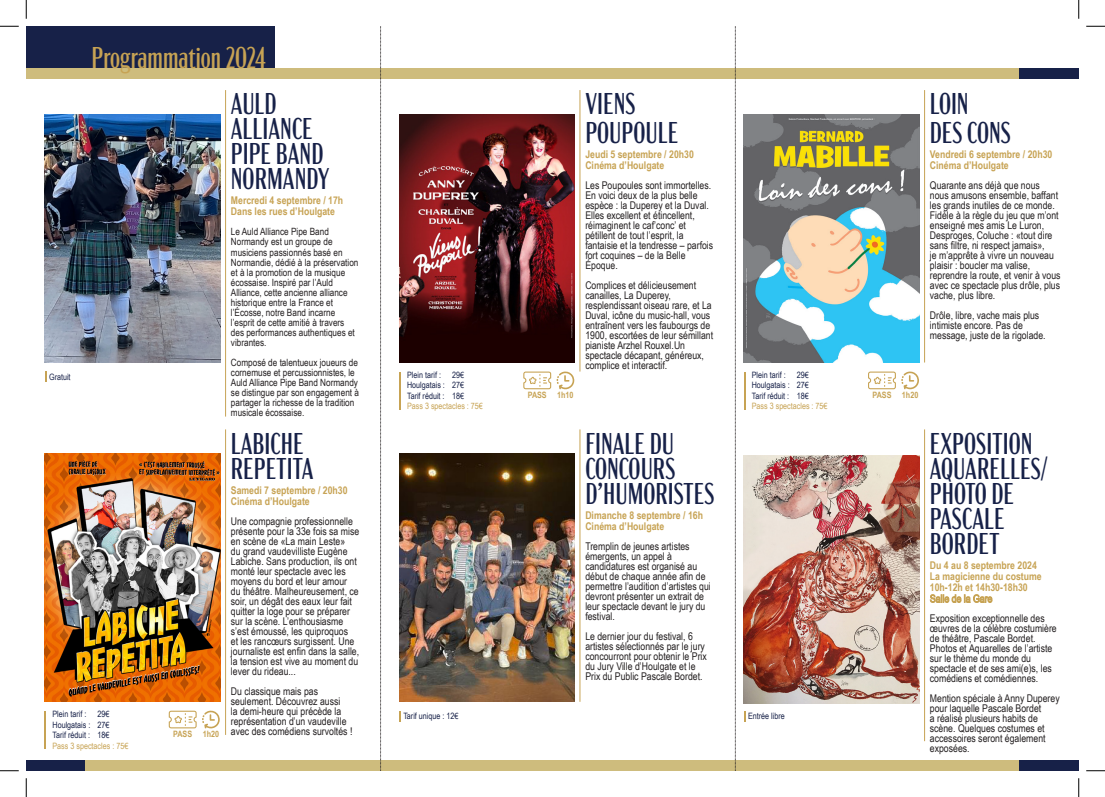
<style>
.page{position:relative;width:1105px;height:797px;background:#fff}
.page>*{position:absolute;margin:0;border:0;box-sizing:border-box;transform-origin:0 0}
.Dates{font:extra-condensed 30px/25px "Acme Gothic";color:#172148}
.Titre_principal{font:extra-condensed 30px/25px "Acme Gothic";color:#172148}
.Titres_spectacles{font:extra-condensed 30px "Acme Gothic";color:#c7a354}
.Dates-2{font:10.62px/10px "Arial Narrow";color:#231f20}
.Dates-3{font:700 10.62px/11.2px "Arial Narrow";color:#c7a354}
.Dates-4{font:10px/10px "Arial Narrow";color:#231f20}
.t1{font:8.75px "Arial Narrow";color:#172148}
.t2{font:8.75px "Arial Narrow";color:#c7a354}
.t3{font:700 8.75px "Arial Narrow";color:#c7a354}
.s1{font-weight:400}
</style>
<div class="page">
<div style="left:26px;top:26px;width:248px;height:53px;background:#172148"></div>
<img style="left:45px;top:453px;width:175px;height:248px">
<img style="left:399px;top:453px;width:175px;height:248px">
<img style="left:744px;top:455px;width:175px;height:248px">
<img style="left:45px;top:114px;width:175px;height:248px">
<img style="left:399px;top:114px;width:175px;height:248px">
<img style="left:744px;top:114px;width:175px;height:248px">
<div style="left:1019px;top:68px;width:60px;height:11px;background:#172148"></div>
<div style="left:26px;top:760px;width:1053px;height:10px;background:#172148"></div>
<div style="left:26px;top:68px;width:993px;height:11px;background:#cebc7d"></div>
<div style="left:86px;top:760px;width:933px;height:10px;background:#cebc7d"></div>
<svg style="left:45px;top:371px;width:2px;height:11px"></svg>
<svg style="left:399px;top:711px;width:2px;height:10px"></svg>
<svg style="left:744px;top:711px;width:2px;height:10px"></svg>
<hr style="left:399px;top:371px;width:2px;height:38px;background:#c7a354">
<hr style="left:744px;top:371px;width:2px;height:38px;background:#c7a354">
<hr style="left:225px;top:90px;width:1px;height:326px;background:#c7a354">
<hr style="left:580px;top:90px;width:1px;height:281px;background:#c7a354">
<hr style="left:924px;top:90px;width:1px;height:272px;background:#c7a354">
<hr style="left:580px;top:429px;width:1px;height:272px;background:#c7a354">
<hr style="left:924px;top:429px;width:1px;height:312px;background:#c7a354">
<hr style="left:225px;top:429px;width:1px;height:306px;background:#c7a354">
<svg style="left:523px;top:371px;width:51px;height:18px"></svg>
<svg style="left:868px;top:371px;width:51px;height:18px"></svg>
<hr style="left:45px;top:710px;width:1px;height:38px;background:#c7a354">
<svg style="left:169px;top:710px;width:51px;height:18px"></svg>
<svg style="left:380px;top:26px;width:2px;height:744px"></svg>
<svg style="left:735px;top:26px;width:1px;height:744px"></svg>
<svg style="left:0;top:25px;width:19px;height:2px"></svg>
<svg style="left:1086px;top:25px;width:19px;height:2px"></svg>
<svg style="left:0;top:770px;width:19px;height:1px"></svg>
<svg style="left:1086px;top:770px;width:19px;height:1px"></svg>
<svg style="left:25px;top:0;width:2px;height:19px"></svg>
<svg style="left:25px;top:778px;width:2px;height:19px"></svg>
<svg style="left:1078px;top:0;width:1px;height:19px"></svg>
<svg style="left:1078px;top:778px;width:1px;height:19px"></svg>
<p class="t1" style="left:49px;top:370px;width:23px">Gratuit</p>
<p class="Titres_spectacles" style="left:92px;top:36px;width:176px">Programmation 2024</p>
<p class="Titre_principal" style="left:231px;top:89px;width:100px">AULD<br>ALLIANCE<br>PIPE BAND<br>NORMANDY</p>
<p class="Dates-3" style="left:231px;top:194px;width:114px">Mercredi 4 septembre / 17h</p>
<p class="Dates-3" style="left:231px;top:205px;width:106px">Dans les rues d’Houlgate</p>
<p class="Dates-4" style="left:231px;top:226px;width:129px">Le Auld Alliance Pipe Band<br>Normandy est un groupe de musiciens passionnés basé en<br>Normandie, dédié à la préservation et à la promotion de la musique écossaise. Inspiré par l’Auld<br>Alliance, cette ancienne alliance historique entre la France et l’Écosse, notre Band incarne l’esprit de cette amitié à travers des performances authentiques et vibrantes.</p>
<p class="Dates-4" style="left:231px;top:356px;width:130px">Composé de talentueux joueurs de cornemuse et percussionnistes, le<br>Auld Alliance Pipe Band Normandy se distingue par son engagement à partager la richesse de la tradition musicale écossaise.</p>
<p class="t1" style="left:53px;top:707px;width:35px">Plein tarif :</p>
<p class="t1" style="left:98px;top:707px;width:13px">29€</p>
<p class="t1" style="left:53px;top:718px;width:58px">Houlgatais : 27€</p>
<p class="t1" style="left:53px;top:728px;width:58px">Tarif réduit : 18€</p>
<p class="t2" style="left:53px;top:739px;width:77px">Pass 3 spectacles : 75€</p>
<p class="t3" style="left:173px;top:727px;width:21px">PASS</p>
<p class="t3" style="left:203px;top:727px;width:18px">1h20</p>
<p class="Titre_principal" style="left:231px;top:428px;width:84px">LABICHE<br>REPETITA</p>
<p class="Dates-3" style="left:231px;top:483px;width:118px">Samedi 7 septembre / 20h30</p>
<p class="Dates-3" style="left:231px;top:495px;width:80px">Cinéma d’Houlgate</p>
<p class="Dates-2" style="left:231px;top:515px;width:130px">Une compagnie professionnelle présente pour la 33e fois sa mise en scène de «La main Leste»<br>du grand vaudevilliste Eugène<br>Labiche. Sans production, ils ont monté leur spectacle avec les moyens du bord et leur amour du théâtre. Malheureusement, ce soir, un dégât des eaux leur fait quitter la loge pour se préparer sur la scène. L’enthousiasme s’est émoussé, les quiproquos<br>et les rancœurs surgissent. Une journaliste est enfin dans la salle, la tension est vive au moment du lever du rideau...</p>
<p class="Dates-2" style="left:231px;top:685px;width:123px">Du classique mais pas seulement. Découvrez aussi<br>la demi-heure qui précède la représentation d’un vaudeville avec des comédiens survoltés !</p>
<p class="t1" style="left:407px;top:368px;width:35px">Plein tarif :</p>
<p class="t1" style="left:452px;top:368px;width:13px">29€</p>
<p class="t1" style="left:407px;top:379px;width:58px">Houlgatais : 27€</p>
<p class="t1" style="left:407px;top:389px;width:58px">Tarif réduit : 18€</p>
<p class="t2" style="left:407px;top:400px;width:77px">Pass 3 spectacles : 75€</p>
<p class="Dates" style="left:585px;top:88px;width:95px;line-height:28.5px">VIENS<br>POUPOULE</p>
<p class="Dates-3" style="left:585px;top:148px;width:110px">Jeudi 5 septembre / 20h30<br>Cinéma d’Houlgate</p>
<p class="Dates-2" style="left:585px;top:180px;width:129px">Les Poupoules sont immortelles.<br>En voici deux de la plus belle espèce : la Duperey et la Duval.<br>Elles excellent et étincellent, réimaginent le caf’conc’ et pétillent de tout l’esprit, la fantaisie et la tendresse – parfois fort coquines – de la Belle<br>Époque.</p>
<p class="Dates-2" style="left:585px;top:280px;width:129px">Complices et délicieusement canailles, La Duperey, resplendissant oiseau rare, et La<br>Duval, icône du music-hall, vous entraînent vers les faubourgs de<br>1900, escortées de leur sémillant pianiste Arzhel Rouxel.Un spectacle décapant, généreux, complice et interactif.</p>
<p class="t1" style="left:752px;top:368px;width:35px">Plein tarif :</p>
<p class="t1" style="left:797px;top:368px;width:13px">29€</p>
<p class="t1" style="left:752px;top:379px;width:58px">Houlgatais : 27€</p>
<p class="t1" style="left:752px;top:389px;width:58px">Tarif réduit : 18€</p>
<p class="t2" style="left:752px;top:400px;width:77px">Pass 3 spectacles : 75€</p>
<p class="t3" style="left:528px;top:388px;width:21px">PASS</p>
<p class="t3" style="left:557px;top:388px;width:18px">1h10</p>
<p class="t3" style="left:872px;top:388px;width:21px">PASS</p>
<p class="t3" style="left:902px;top:388px;width:18px">1h20</p>
<p class="Dates" style="left:585px;top:428px;width:131px">FINALE DU<br>CONCOURS<br>D’HUMORISTES</p>
<p class="Dates-3" style="left:585px;top:508px;width:119px">Dimanche 8 septembre / 16h<br>Cinéma d’Houlgate</p>
<p class="Dates-2" style="left:585px;top:540px;width:127px">Tremplin de jeunes artistes émergents, un appel à candidatures est organisé au début de chaque année afin de permettre l’audition d’artistes qui devront présenter un extrait de leur spectacle devant le jury du festival.</p>
<p class="Dates-2" style="left:585px;top:630px;width:123px">Le dernier jour du festival, 6 artistes sélectionnés par le jury concourront pour obtenir le Prix du Jury Ville d’Houlgate et le<br>Prix du Public Pascale Bordet.</p>
<p class="t1" style="left:403px;top:709px;width:57px">Tarif unique : 12€</p>
<p class="t1" style="left:748px;top:709px;width:38px">Entrée libre</p>
<p class="Dates" style="left:930px;top:88px;width:83px;line-height:28.5px">LOIN<br>DES CONS</p>
<p class="Dates-3" style="left:930px;top:148px;width:124px">Vendredi 6 septembre / 20h30<br>Cinéma d’Houlgate</p>
<p class="Dates-2" style="left:930px;top:180px;width:132px">Quarante ans déjà que nous nous amusons ensemble, baffant les grands inutiles de ce monde.<br>Fidèle à la règle du jeu que m’ont enseigné mes amis Le Luron,<br>Desproges, Coluche : «tout dire sans filtre, ni respect jamais»,<br>je m’apprête à vivre un nouveau plaisir : boucler ma valise, reprendre la route, et venir à vous avec ce spectacle plus drôle, plus vache, plus libre.</p>
<p class="Dates-2" style="left:930px;top:310px;width:117px">Drôle, libre, vache mais plus intimiste encore. Pas de message, juste de la rigolade.</p>
<p class="Dates" style="left:930px;top:428px;width:119px">EXPOSITION<br>AQUARELLES/<br>PHOTO DE<br>PASCALE<br>BORDET</p>
<p class="Dates-3" style="left:930px;top:558px;width:113px">Du 4 au 8 septembre 2024<br>La magicienne du costume<br>10h-12h et 14h30-18h30<br><span class="s1">Salle de la Gare</span></p>
<p class="Dates-2" style="left:930px;top:613px;width:128px">Exposition exceptionnelle des œuvres de la célèbre costumière de théâtre, Pascale Bordet.<br>Photos et Aquarelles de l’artiste sur le thème du monde du spectacle et de ses ami(e)s, les comédiens et comédiennes.</p>
<p class="Dates-2" style="left:930px;top:693px;width:131px">Mention spéciale à Anny Duperey pour laquelle Pascale Bordet<br>a réalisé plusieurs habits de scène. Quelques costumes et accessoires seront également exposées.</p>
</div>
